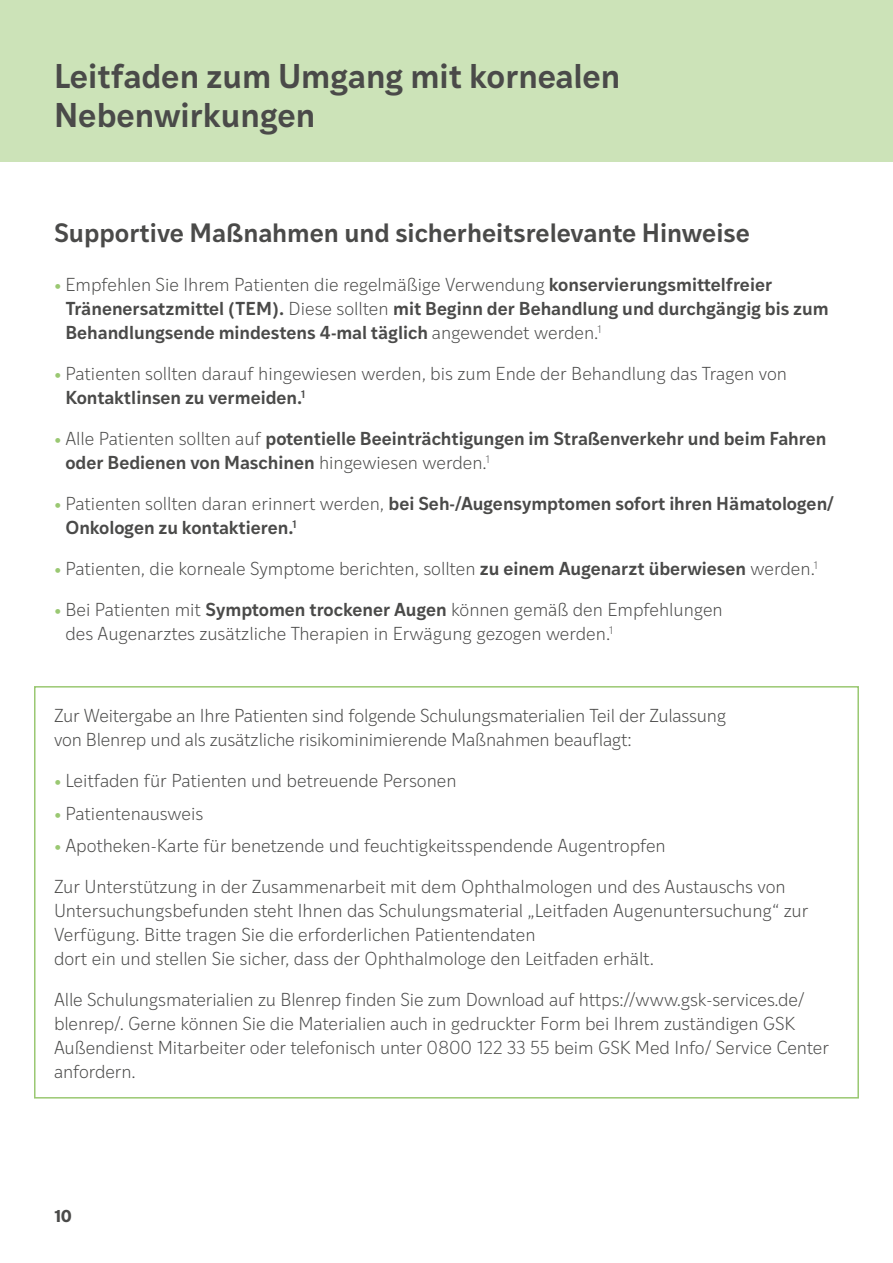
<style>
.page{position:relative;width:893px;height:1263px;background:#fff}
.page>*{position:absolute;margin:0;border:0;box-sizing:border-box;transform-origin:0 0}
.t1{font:600 33px/39.6px "Ivy Style Sans";color:#4a4a49}
.t2{font:600 25.5px "Ivy Style Sans";color:#4a4a49}
.t3{font:300 18px/24px "Ivy Style Sans";letter-spacing:-.01em;color:#4a4a49}
.t4{font:600 18px/24px "Ivy Style Sans";color:#4a4a49}
.t5{font:700 16.5px "Ivy Style Sans";color:#4a4a49}
.s1{color:#9ac872}
.s2{font-weight:300}
.s3{font-weight:600;color:#9ac872}
.s4{font-weight:600}
</style>
<div class="page">
<div style="left:0;top:0;width:893px;height:162px;background:#cce3b8"></div>
<div style="left:34px;top:686px;width:825px;height:412px;border:2px solid #9ac872"></div>
<p class="t1" style="left:54px;top:54px;width:568px">Leitfaden zum Umgang mit kornealen<br>Nebenwirkungen</p>
<p class="t2" style="left:54px;top:213px;width:697px">Supportive Maßnahmen und sicherheitsrelevante Hinweise</p>
<p class="t4" style="left:65px;top:271px;width:765px;text-indent:-11px"><span class="s1">•</span> <span class="s2">Empfehlen Sie Ihrem Patienten die regelmäßige Verwendung</span> konservierungsmittelfreier<br>Tränenersatzmittel (TEM). <span class="s2">Diese sollten</span> mit Beginn der Behandlung und durchgängig bis zum<br>Behandlungsende mindestens 4-mal täglich <span class="s2">angewendet werden.</span><sup>1</sup></p>
<p class="t3" style="left:65px;top:361px;width:723px;text-indent:-11px"><span class="s3">•</span> Patienten sollten darauf hingewiesen werden, bis zum Ende der Behandlung das Tragen von<br><span class="s4">Kontaktlinsen zu vermeiden.</span><sup>1</sup></p>
<p class="t4" style="left:65px;top:425px;width:762px;text-indent:-11px"><span class="s1">•</span> <span class="s2">Alle Patienten sollten auf</span> potentielle Beeinträchtigungen im Straßenverkehr und beim Fahren oder Bedienen von Maschinen <span class="s2">hingewiesen werden.</span><sup>1</sup></p>
<p class="t4" style="left:65px;top:490px;width:770px;text-indent:-11px"><span class="s1">•</span> <span class="s2">Patienten sollten daran erinnert werden,</span> bei Seh-/Augensymptomen sofort ihren Hämatologen/<br>Onkologen zu kontaktieren.<sup>1</sup></p>
<p class="t3" style="left:54px;top:556px;width:765px"><span class="s3">•</span> Patienten, die korneale Symptome berichten, sollten <span class="s4">zu einem Augenarzt überwiesen</span> werden.<sup>1</sup></p>
<p class="t3" style="left:65px;top:597px;width:659px;text-indent:-11px"><span class="s3">•</span> Bei Patienten mit <span class="s4">Symptomen trockener Augen</span> können gemäß den Empfehlungen des Augenarztes zusätzliche Therapien in Erwägung gezogen werden.<sup>1</sup></p>
<p class="t3" style="left:54px;top:703px;width:674px">Zur Weitergabe an Ihre Patienten sind folgende Schulungsmaterialien Teil der Zulassung von Blenrep und als zusätzliche risikominimierende Maßnahmen beauflagt:</p>
<p class="t3" style="left:54px;top:768px;width:404px"><span class="s3">•</span> Leitfaden für Patienten und betreuende Personen</p>
<p class="t3" style="left:54px;top:800px;width:151px"><span class="s3">•</span> Patientenausweis</p>
<p class="t3" style="left:54px;top:833px;width:613px"><span class="s3">•</span> Apotheken-Karte für benetzende und feuchtigkeitsspendende Augentropfen</p>
<p class="t3" style="left:54px;top:874px;width:756px">Zur Unterstützung in der Zusammenarbeit mit dem Ophthalmologen und des Austauschs von Untersuchungsbefunden steht Ihnen das Schulungsmaterial „Leitfaden Augenuntersuchung“ zur Verfügung. Bitte tragen Sie die erforderlichen Patientendaten<br>dort ein und stellen Sie sicher, dass der Ophthalmologe den Leitfaden erhält.</p>
<p class="t3" style="left:54px;top:987px;width:777px">Alle Schulungsmaterialien zu Blenrep finden Sie zum Download auf https://www.gsk-services.de/ blenrep/. Gerne können Sie die Materialien auch in gedruckter Form bei Ihrem zuständigen GSK Außendienst Mitarbeiter oder telefonisch unter 0800 122 33 55 beim GSK Med Info/ Service Center anfordern.</p>
<p class="t5" style="left:54px;top:1202px;width:19px">10</p>
</div>
